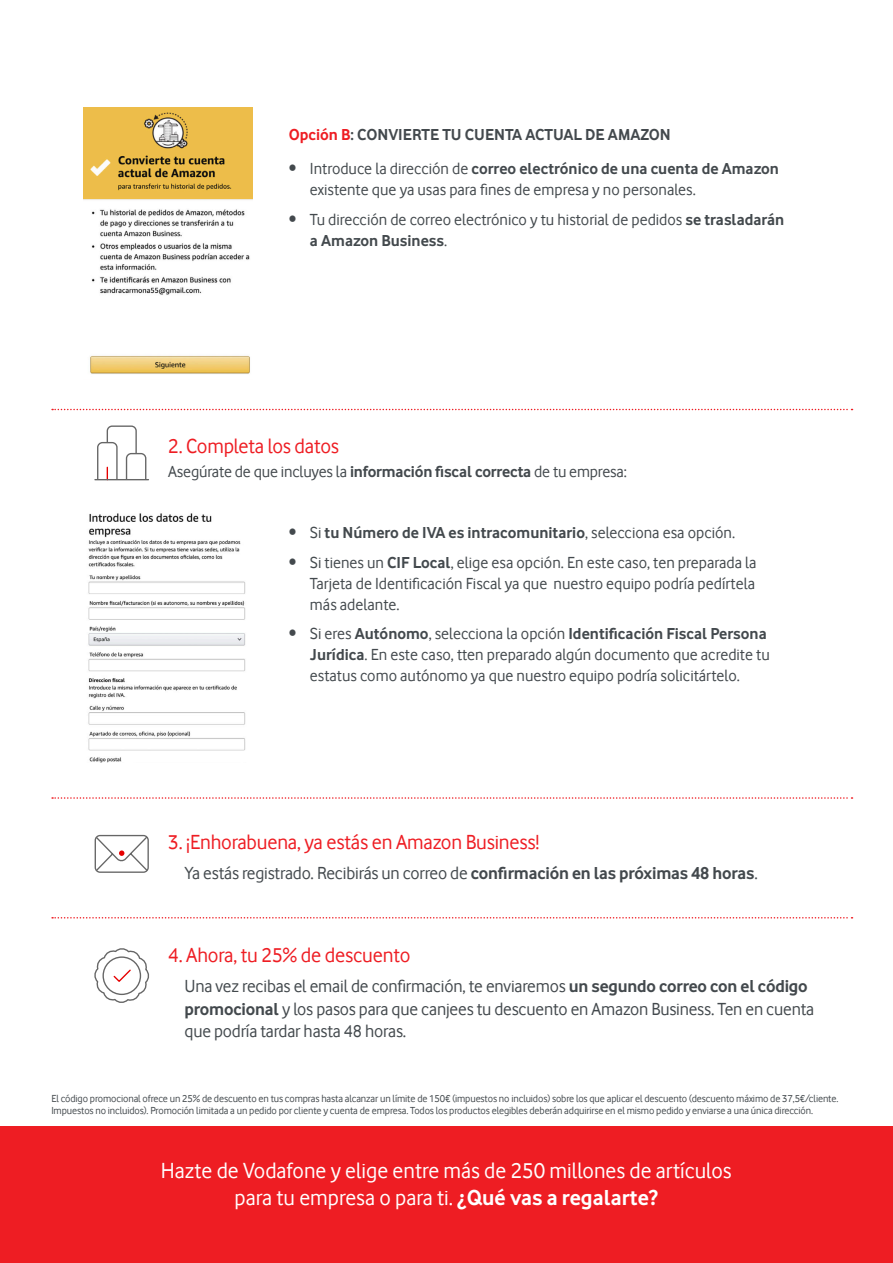
<style>
.page{position:relative;width:893px;height:1263px;background:#fff}
.page>*{position:absolute;margin:0;border:0;box-sizing:border-box;transform-origin:0 0}
.t1{font:22.5px "Vodafone Rg";color:#fff}
.t2{font:21px "Vodafone Rg";letter-spacing:-.01em;color:#ee1d23}
.t3{font:18px/22.5px "Vodafone Rg";letter-spacing:-.01em;color:#43494d}
.t4{font:16.5px/21px "Vodafone Rg";color:#43494d}
.t5{font:700 16.5px "Vodafone Rg";color:#43494d}
.t6{font:10.5px/12px "Vodafone Rg";letter-spacing:-.01em;color:#43494d}
.s1{color:#ee1d23}
.s2{font-weight:700}
.s3{font-weight:400}
</style>
<div class="page">
<div style="left:0;top:1126px;width:893px;height:137px;background:#ee1d23"></div>
<svg style="left:52px;top:409px;width:800px;height:1px"></svg>
<svg style="left:52px;top:797px;width:800px;height:2px"></svg>
<svg style="left:52px;top:917px;width:800px;height:1px"></svg>
<div style="left:95px;top:835px;width:54px;height:38px;border:1px solid #666;border-radius:5px"></div>
<svg style="left:94px;top:835px;width:55px;height:37px"></svg>
<img style="left:84px;top:107px;width:169px;height:267px">
<img style="left:88px;top:513px;width:158px;height:250px">
<svg style="left:94px;top:948px;width:55px;height:55px"></svg>
<hr style="left:95px;top:479px;width:53px;height:1px;background:#666">
<svg style="left:96px;top:425px;width:51px;height:56px"></svg>
<p class="t5" style="left:289px;top:125px;width:384px"><span class="s1">Opción B</span>: CONVIERTE TU CUENTA ACTUAL DE AMAZON</p>
<p class="t4" style="left:310px;top:158px;width:470px;text-indent:-21px">• Introduce la dirección de <span class="s2">correo electrónico de una cuenta de Amazon </span>existente que ya usas para fines de empresa y no personales.</p>
<p class="t4" style="left:310px;top:209px;width:476px;text-indent:-21px">• Tu dirección de correo electrónico y tu historial de pedidos <span class="s2">se trasladarán a Amazon Business</span>.</p>
<p class="t2" style="left:168px;top:434px;width:172px">2. Completa los datos</p>
<p class="t4" style="left:168px;top:461px;width:460px">Asegúrate de que incluyes la <span class="s2">información fiscal correcta</span> de tu empresa:</p>
<p class="t5" style="left:289px;top:523px;width:448px"><span class="s3">• Si</span> tu Número de IVA es intracomunitario<span class="s3">, selecciona esa opción.</span></p>
<p class="t4" style="left:310px;top:552px;width:448px;text-align:justify;text-indent:-21px">• Si tienes un <span class="s2">CIF Local</span>, elige esa opción. En este caso, ten preparada la Tarjeta de Identificación Fiscal ya que nuestro equipo podría pedírtela más adelante.</p>
<p class="t4" style="left:310px;top:623px;width:461px;text-indent:-21px">• Si eres <span class="s2">Autónomo</span>, selecciona la opción <span class="s2">Identificación Fiscal Persona<br>Jurídica</span>. En este caso, tten preparado algún documento que acredite tu estatus como autónomo ya que nuestro equipo podría solicitártelo.</p>
<p class="t2" style="left:168px;top:830px;width:373px">3. ¡Enhorabuena, ya estás en Amazon Business!</p>
<p class="t3" style="left:185px;top:861px;width:575px">Ya estás registrado. Recibirás un correo de <span class="s2">confirmación en las próximas 48 horas</span>.</p>
<p class="t2" style="left:168px;top:943px;width:244px">4. Ahora, tu 25% de descuento</p>
<p class="t3" style="left:185px;top:975px;width:631px">Una vez recibas el email de confirmación, te enviaremos <span class="s2">un segundo correo con el código promocional</span> y los pasos para que canjees tu descuento en Amazon Business. Ten en cuenta que podría tardar hasta 48 horas.</p>
<p class="t6" style="left:51px;top:1092px;width:789px">El código promocional ofrece un 25% de descuento en tus compras hasta alcanzar un límite de 150€ (impuestos no incluidos) sobre los que aplicar el descuento (descuento máximo de 37,5€/cliente.<br>Impuestos no incluidos). Promoción limitada a un pedido por cliente y cuenta de empresa. Todos los productos elegibles deberán adquirirse en el mismo pedido y enviarse a una única dirección.</p>
<p class="t1" style="left:161px;top:1157px;width:572px">Hazte de Vodafone y elige entre más de 250 millones de artículos</p>
<p class="t1" style="left:235px;top:1184px;width:425px">para tu empresa o para ti. <span class="s2">¿Qué vas a regalarte?</span></p>
</div>
